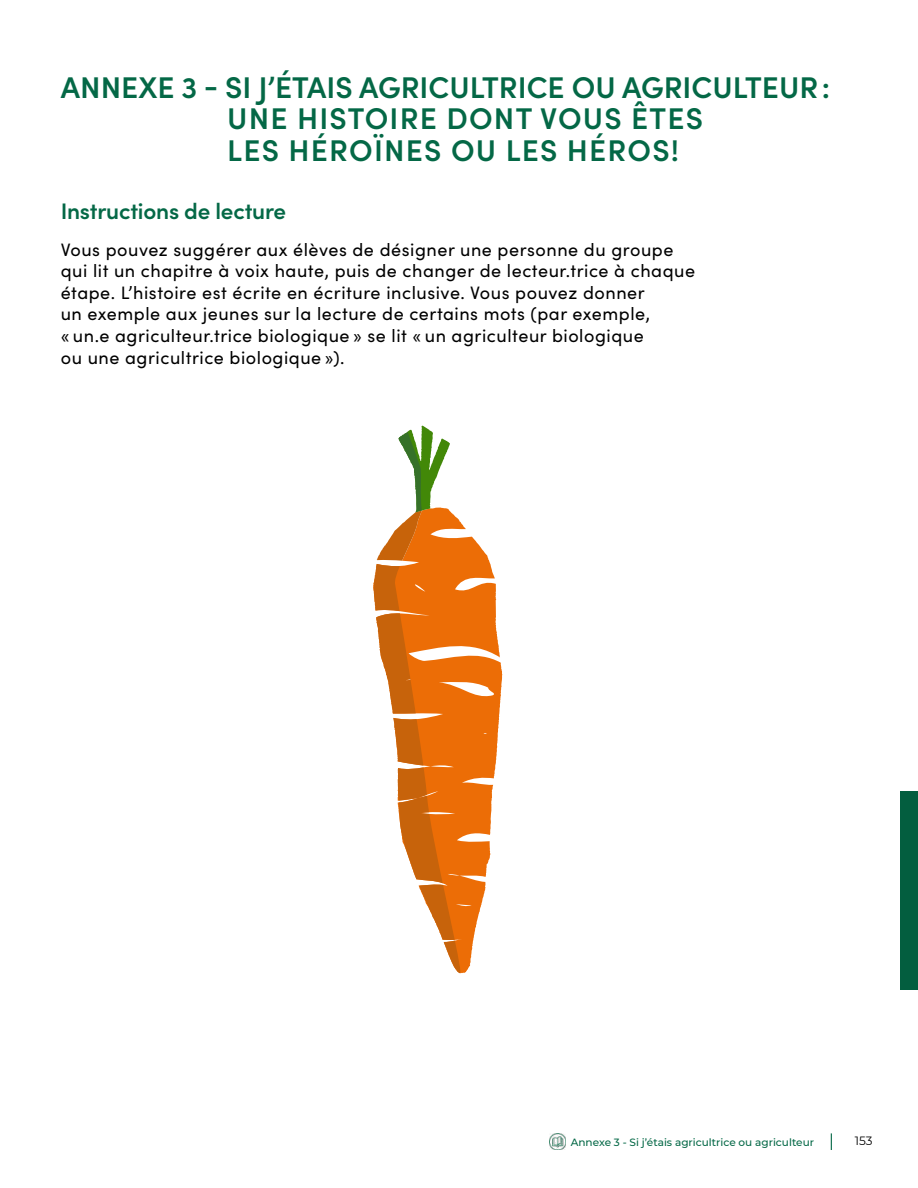
<style>
.page{position:relative;width:918px;height:1188px;background:#fff}
.page>*{position:absolute;margin:0;border:0;box-sizing:border-box;transform-origin:0 0}
.t1{font:600 30px/31.5px "Sofia Pro";letter-spacing:.02em;color:#046846}
.t2{font:600 22.5px "Sofia Pro";letter-spacing:-.01em;color:#046846}
.t3{font:18px/21.6px "Sofia Pro";letter-spacing:.03em;color:#000}
.t4{font:12px "Montserrat";color:#000}
.t5{font:500 10.5px "Montserrat";color:#046846}
</style>
<div class="page">
<svg style="left:831px;top:1133px;width:1px;height:17px"></svg>
<img style="left:549px;top:1134px;width:16px;height:16px">
<div style="left:901px;top:792px;width:17px;height:198px;background:#035e3f"></div>
<svg style="left:373px;top:523px;width:130px;height:450px;fill:#ec6d06"></svg>
<svg style="left:374px;top:426px;width:87px;height:547px"></svg>
<h1 class="t1" style="left:227px;top:69px;width:604px;text-indent:-166px">ANNEXE 3 - SI J’ÉTAIS AGRICULTRICE OU AGRICULTEUR:<br>UNE HISTOIRE DONT VOUS ÊTES<br>LES HÉROÏNES OU LES HÉROS!</h1>
<p class="t2" style="left:61px;top:194px;width:227px">Instructions de lecture</p>
<p class="t3" style="left:61px;top:237px;width:636px">Vous pouvez suggérer aux élèves de désigner une personne du groupe qui lit un chapitre à voix haute, puis de changer de lecteur.trice à chaque étape. L’histoire est écrite en écriture inclusive. Vous pouvez donner<br>un exemple aux jeunes sur la lecture de certains mots (par exemple,<br>« un.e agriculteur.trice biologique » se lit « un agriculteur biologique<br>ou une agricultrice biologique »).</p>
<p class="t5" style="left:571px;top:1135px;width:245px">Annexe 3 - Si j’étais agricultrice ou agriculteur</p>
<p class="t4" style="left:855px;top:1133px;width:19px">153</p>
</div>
